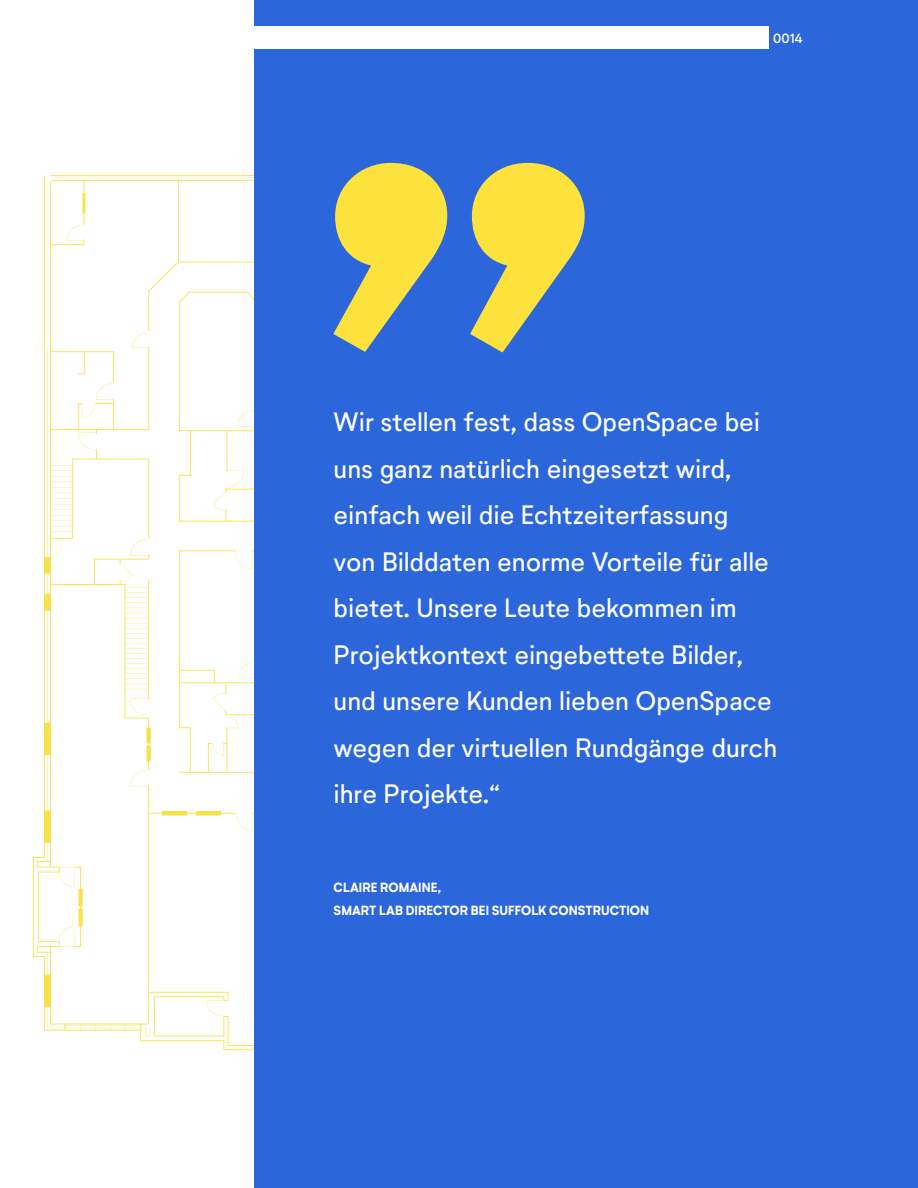
<style>
.page{position:relative;width:918px;height:1188px;background:#fff}
.page>*{position:absolute;margin:0;border:0;box-sizing:border-box;transform-origin:0 0}
.t1{font:25.5px/46.5px "Neutrif Studio";letter-spacing:-.005em;color:#fff}
.Copy_Text_08_14_Full{font:800 12.75px "Neutrif Studio";letter-spacing:.005em;color:#fff}
.t2{font:500 12.75px "Neutrif Studio";color:#fff}
</style>
<div class="page">
<svg style="left:33px;top:176px;width:222px;height:881px"></svg>
<svg style="left:145px;top:1028px;width:5px;height:8px"></svg>
<svg style="left:51px;top:175px;width:204px;height:712px"></svg>
<svg style="left:179px;top:550px;width:76px;height:223px"></svg>
<svg style="left:179px;top:292px;width:76px;height:230px"></svg>
<div style="left:255px;top:0;width:663px;height:1188px;background:#2b66db"></div>
<svg style="left:333px;top:163px;width:252px;height:189px;fill:#fde13c"></svg>
<div style="left:0;top:26px;width:769px;height:23px;background:#fff"></div>
<p class="t2" style="left:773px;top:30px;width:31px">0014</p>
<p class="t1" style="left:334px;top:399px;width:445px">Wir stellen fest, dass OpenSpace bei uns ganz natürlich eingesetzt wird, einfach weil die Echtzeiterfassung<br>von Bilddaten enorme Vorteile für alle bietet. Unsere Leute bekommen im Projektkontext eingebettete Bilder, und unsere Kunden lieben OpenSpace wegen der virtuellen Rundgänge durch ihre Projekte.“</p>
<p class="Copy_Text_08_14_Full" style="left:334px;top:880px;width:109px">CLAIRE ROMAINE,</p>
<p class="Copy_Text_08_14_Full" style="left:334px;top:903px;width:317px">SMART LAB DIRECTOR BEI SUFFOLK CONSTRUCTION</p>
</div>
